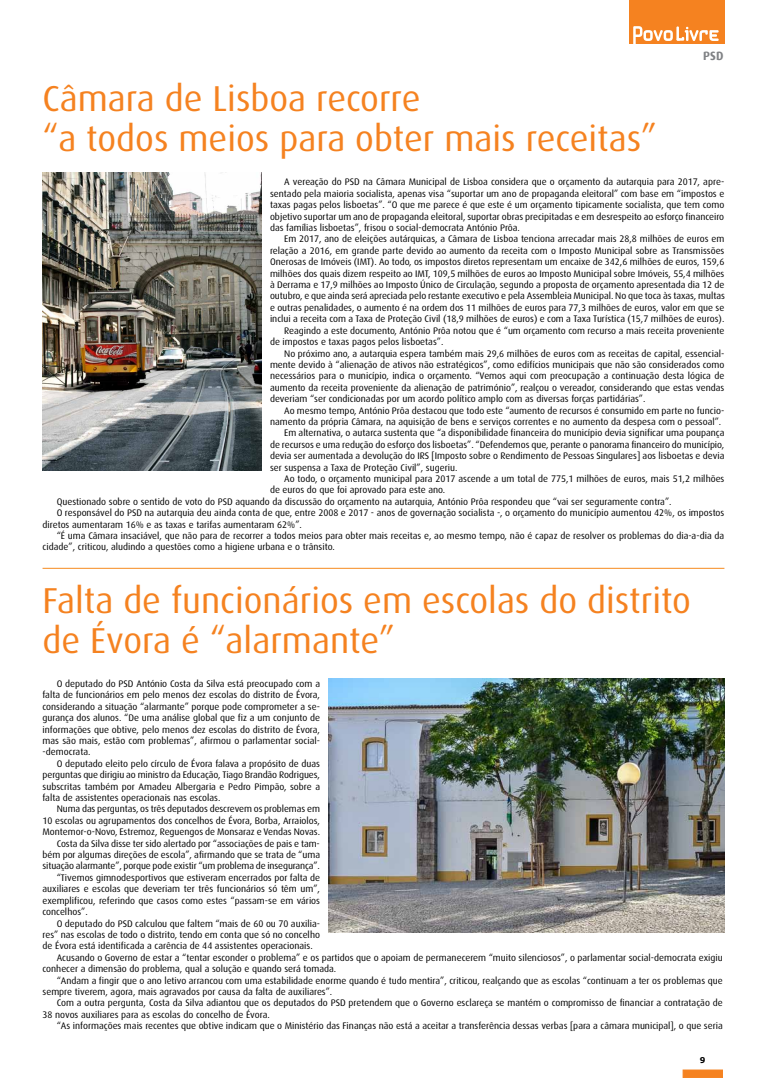
<style>
.page{position:relative;width:766px;height:1078px;background:#fff}
.page>*{position:absolute;margin:0;border:0;box-sizing:border-box;transform-origin:0 0}
.t1{font:36px/40px "Dax";color:#f58220}
.t2{font:700 12px "Dax";color:#808285}
.t3{font:9.5px/11.4px "Dax";color:#000;text-align:justify}
.t4{font:700 8px "Verdana";color:#000}
</style>
<div class="page">
<div style="left:682px;top:1069px;width:40px;height:8px;background:#f58220;border:1px solid #f58220"></div>
<div style="left:628px;top:0;width:96px;height:44px;background:#f58220"></div>
<svg style="left:633px;top:26px;width:85px;height:18px"></svg>
<img style="left:43px;top:173px;width:218px;height:297px">
<img style="left:328px;top:678px;width:396px;height:254px">
<hr style="left:43px;top:567px;width:681px;height:1px;background:#f68b1f">
<p class="t2" style="left:703px;top:49px;width:15px">PSD</p>
<h1 class="t1" style="left:43px;top:79px;width:616px">Câmara de Lisboa recorre<br>“a todos meios para obter mais receitas”</h1>
<p class="t3" style="left:270px;top:176px;width:456px;text-indent:14px">A vereação do PSD na Câmara Municipal de Lisboa considera que o orçamento da autarquia para 2017, apre&shy;sentado pela maioria socialista, apenas visa “suportar um ano de propaganda eleitoral” com base em “impostos e taxas pagas pelos lisboetas”. “O que me parece é que este é um orçamento tipicamente socialista, que tem como objetivo suportar um ano de propaganda eleitoral, suportar obras precipitadas e em desrespeito ao esforço financeiro das famílias lisboetas”, frisou o social-democrata António Prôa.</p>
<p class="t3" style="left:284px;top:233px;width:441px">Em 2017, ano de eleições autárquicas, a Câmara de Lisboa tenciona arrecadar mais 28,8 milhões de euros em</p>
<p class="t3" style="left:270px;top:245px;width:456px">relação a 2016, em grande parte devido ao aumento da receita com o Imposto Municipal sobre as Transmissões</p>
<p class="t3" style="left:270px;top:256px;width:455px">Onerosas de Imóveis (IMT). Ao todo, os impostos diretos representam um encaixe de 342,6 milhões de euros, 159,6</p>
<p class="t3" style="left:270px;top:268px;width:456px">milhões dos quais dizem respeito ao IMT, 109,5 milhões de euros ao Imposto Municipal sobre Imóveis, 55,4 milhões</p>
<p class="t3" style="left:270px;top:279px;width:456px">à Derrama e 17,9 milhões ao Imposto Único de Circulação, segundo a proposta de orçamento apresentada dia 12 de</p>
<p class="t3" style="left:270px;top:290px;width:456px">outubro, e que ainda será apreciada pelo restante executivo e pela Assembleia Municipal. No que toca às taxas, multas</p>
<p class="t3" style="left:270px;top:302px;width:455px">e outras penalidades, o aumento é na ordem dos 11 milhões de euros para 77,3 milhões de euros, valor em que se</p>
<p class="t3" style="left:270px;top:313px;width:456px">inclui a receita com a Taxa de Proteção Civil (18,9 milhões de euros) e com a Taxa Turística (15,7 milhões de euros).</p>
<p class="t3" style="left:284px;top:325px;width:441px">Reagindo a este documento, António Prôa notou que é “um orçamento com recurso a mais receita proveniente</p>
<p class="t3" style="left:270px;top:336px;width:175px">de impostos e taxas pagos pelos lisboetas”.</p>
<p class="t3" style="left:284px;top:347px;width:441px">No próximo ano, a autarquia espera também mais 29,6 milhões de euros com as receitas de capital, essencial-</p>
<p class="t3" style="left:270px;top:359px;width:456px">mente devido à “alienação de ativos não estratégicos”, como edifícios municipais que não são considerados como</p>
<p class="t3" style="left:270px;top:370px;width:456px">necessários para o município, indica o orçamento. “Vemos aqui com preocupação a continuação desta lógica de</p>
<p class="t3" style="left:270px;top:382px;width:456px">aumento da receita proveniente da alienação de património”, realçou o vereador, considerando que estas vendas</p>
<p class="t3" style="left:270px;top:393px;width:377px">deveriam “ser condicionadas por um acordo político amplo com as diversas forças partidárias”.</p>
<p class="t3" style="left:284px;top:404px;width:441px">Ao mesmo tempo, António Prôa destacou que todo este “aumento de recursos é consumido em parte no funcio-</p>
<p class="t3" style="left:270px;top:416px;width:452px">namento da própria Câmara, na aquisição de bens e serviços correntes e no aumento da despesa com o pessoal”.</p>
<p class="t3" style="left:284px;top:427px;width:441px">Em alternativa, o autarca sustenta que “a disponibilidade financeira do município devia significar uma poupança</p>
<p class="t3" style="left:270px;top:439px;width:455px">de recursos e uma redução do esforço dos lisboetas”. “Defendemos que, perante o panorama financeiro do município,</p>
<p class="t3" style="left:270px;top:450px;width:456px">devia ser aumentada a devolução do IRS [Imposto sobre o Rendimento de Pessoas Singulares] aos lisboetas e devia</p>
<p class="t3" style="left:270px;top:461px;width:189px">ser suspensa a Taxa de Proteção Civil”, sugeriu.</p>
<p class="t3" style="left:284px;top:473px;width:441px">Ao todo, o orçamento municipal para 2017 ascende a um total de 775,1 milhões de euros, mais 51,2 milhões</p>
<p class="t3" style="left:270px;top:484px;width:177px">de euros do que foi aprovado para este ano.</p>
<p class="t3" style="left:57px;top:496px;width:616px">Questionado sobre o sentido de voto do PSD aquando da discussão do orçamento na autarquia, António Prôa respondeu que “vai ser seguramente contra”.</p>
<p class="t3" style="left:57px;top:507px;width:669px">O responsável do PSD na autarquia deu ainda conta de que, entre 2008 e 2017 - anos de governação socialista -, o orçamento do município aumentou 42%, os impostos</p>
<p class="t3" style="left:43px;top:518px;width:261px">diretos aumentaram 16% e as taxas e tarifas aumentaram 62%”.</p>
<p class="t3" style="left:57px;top:530px;width:669px">“É uma Câmara insaciável, que não para de recorrer a todos meios para obter mais receitas e, ao mesmo tempo, não é capaz de resolver os problemas do dia-a-dia da</p>
<p class="t3" style="left:43px;top:541px;width:293px">cidade”, criticou, aludindo a questões como a higiene urbana e o trânsito.</p>
<h1 class="t1" style="left:43px;top:580px;width:649px">Falta de funcionários em escolas do distrito de Évora é “alarmante”</h1>
<p class="t3" style="left:43px;top:678px;width:279px;text-indent:14px">O deputado do PSD António Costa da Silva está preocupado com a falta de funcionários em pelo menos dez escolas do distrito de Évora, considerando a situação “alarmante” porque pode comprometer a se&shy;gurança dos alunos. “De uma análise global que fiz a um conjunto de informações que obtive, pelo menos dez escolas do distrito de Évora, mas são mais, estão com problemas”, afirmou o parlamentar social--democrata.</p>
<p class="t3" style="left:43px;top:757px;width:279px;text-indent:14px">O deputado eleito pelo círculo de Évora falava a propósito de duas perguntas que dirigiu ao ministro da Educação, Tiago Brandão Rodrigues, subscritas também por Amadeu Albergaria e Pedro Pimpão, sobre a falta de assistentes operacionais nas escolas.</p>
<p class="t3" style="left:57px;top:803px;width:265px">Numa das perguntas, os três deputados descrevem os problemas em</p>
<p class="t3" style="left:43px;top:814px;width:279px">10 escolas ou agrupamentos dos concelhos de Évora, Borba, Arraiolos,</p>
<p class="t3" style="left:43px;top:826px;width:279px">Montemor-o-Novo, Estremoz, Reguengos de Monsaraz e Vendas Novas.</p>
<p class="t3" style="left:57px;top:837px;width:264px">Costa da Silva disse ter sido alertado por “associações de pais e tam-</p>
<p class="t3" style="left:43px;top:849px;width:279px">bém por algumas direções de escola”, afirmando que se trata de “uma</p>
<p class="t3" style="left:43px;top:860px;width:279px">situação alarmante”, porque pode existir “um problema de insegurança”.</p>
<p class="t3" style="left:57px;top:871px;width:265px">“Tivemos gimnodesportivos que estiveram encerrados por falta de</p>
<p class="t3" style="left:43px;top:883px;width:279px">auxiliares e escolas que deveriam ter três funcionários só têm um”,</p>
<p class="t3" style="left:43px;top:894px;width:279px">exemplificou, referindo que casos como estes “passam-se em vários</p>
<p class="t3" style="left:43px;top:906px;width:47px">concelhos”.</p>
<p class="t3" style="left:57px;top:917px;width:265px">O deputado do PSD calculou que faltem “mais de 60 ou 70 auxilia-</p>
<p class="t3" style="left:43px;top:928px;width:279px">res” nas escolas de todo o distrito, tendo em conta que só no concelho</p>
<p class="t3" style="left:43px;top:940px;width:271px">de Évora está identificada a carência de 44 assistentes operacionais.</p>
<p class="t3" style="left:57px;top:951px;width:667px">Acusando o Governo de estar a “tentar esconder o problema” e os partidos que o apoiam de permanecerem “muito silenciosos”, o parlamentar social-democrata exigiu</p>
<p class="t3" style="left:43px;top:963px;width:295px">conhecer a dimensão do problema, qual a solução e quando será tomada.</p>
<p class="t3" style="left:57px;top:974px;width:667px">“Andam a fingir que o ano letivo arrancou com uma estabilidade enorme quando é tudo mentira”, criticou, realçando que as escolas “continuam a ter os problemas que</p>
<p class="t3" style="left:43px;top:985px;width:291px">sempre tiverem, agora, mais agravados por causa da falta de auxiliares”.</p>
<p class="t3" style="left:57px;top:997px;width:667px">Com a outra pergunta, Costa da Silva adiantou que os deputados do PSD pretendem que o Governo esclareça se mantém o compromisso de financiar a contratação de</p>
<p class="t3" style="left:43px;top:1008px;width:229px">38 novos auxiliares para as escolas do concelho de Évora.</p>
<p class="t3" style="left:57px;top:1020px;width:667px">“As informações mais recentes que obtive indicam que o Ministério das Finanças não está a aceitar a transferência dessas verbas [para a câmara municipal], o que seria</p>
<p class="t4" style="left:699px;top:1054px;width:7px">9</p>
</div>
